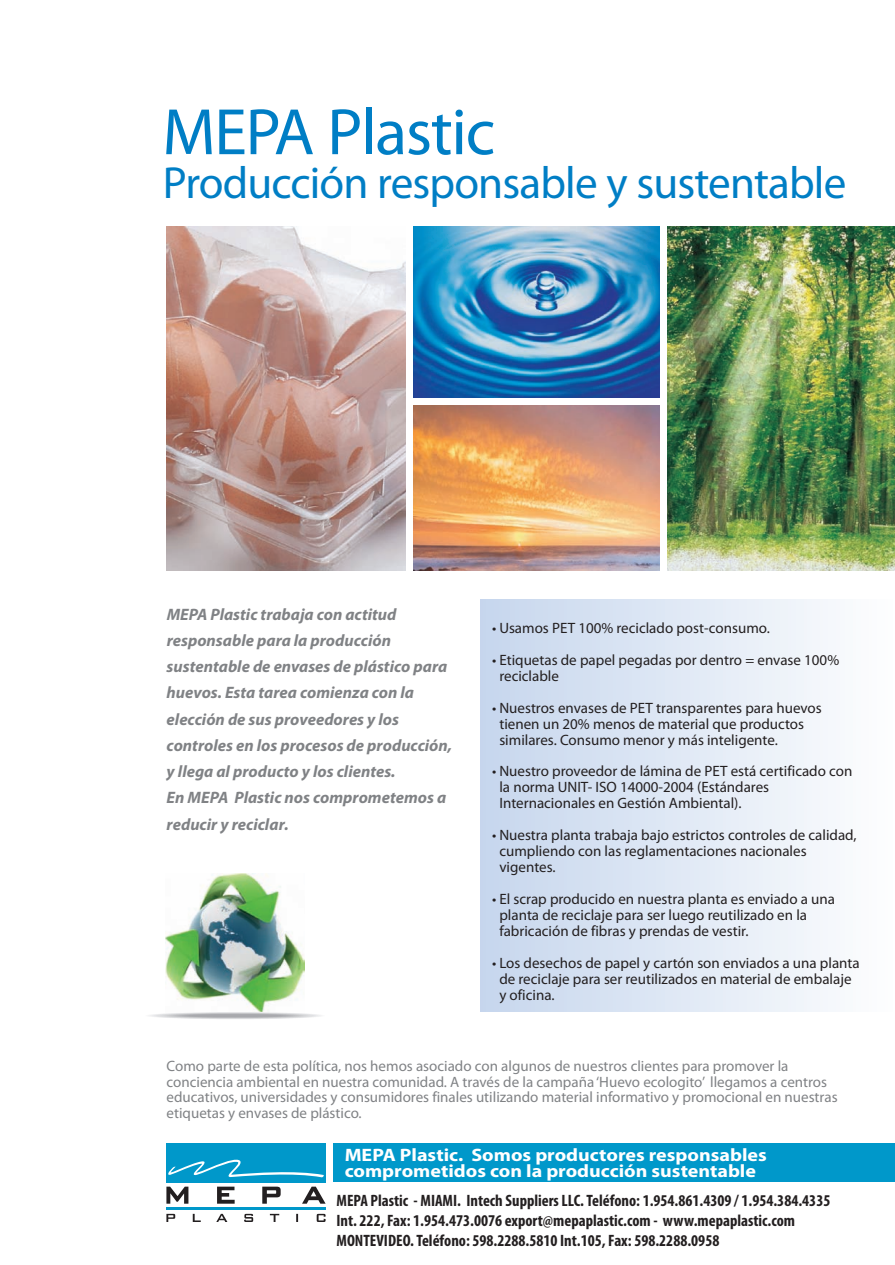
<style>
.page{position:relative;width:895px;height:1265px;background:#fff}
.page>*{position:absolute;margin:0;border:0;box-sizing:border-box;transform-origin:0 0}
.t1{font:66.15px "Myriad Pro";letter-spacing:-.02em;color:#007ec5}
.t2{font:45.15px "Myriad Pro";letter-spacing:-.02em;color:#007ec5}
.t3{font:700 18px/15.5px "Myriad Pro";color:#fff;scale:1.11 1}
.t4{font:italic 700 16.5px/26.2px "Myriad Pro";color:#808285}
.t5{font:700 condensed 16.5px/20px "Myriad Pro";color:#231f20}
.t6{font:15px/15.9px "Myriad Pro";color:#231f20}
.t7{font:15px/15.5px "Myriad Pro";color:#808285}
</style>
<div class="page">
<div style="left:333px;top:1143px;width:561px;height:39px;background:#0098ca"></div>
<div style="left:166px;top:1142px;width:159px;height:40px;background:#0098ca"></div>
<svg style="left:168px;top:1159px;width:156px;height:18px"></svg>
<svg style="left:166px;top:1186px;width:159px;height:17px"></svg>
<svg style="left:166px;top:1213px;width:159px;height:8px"></svg>
<hr style="left:166px;top:1207px;width:159px;height:2px;background:#0098ca">
<div style="left:480px;top:599px;width:414px;height:412px;background:linear-gradient(to right,#c6d6ed,#fdfefe)"></div>
<img style="left:166px;top:873px;width:138px;height:139px">
<img style="left:166px;top:227px;width:728px;height:343px">
<div style="left:660px;top:227px;width:6px;height:343px;background:#fff"></div>
<div style="left:406px;top:227px;width:6px;height:343px;background:#fff"></div>
<div style="left:410px;top:398px;width:254px;height:7px;background:#fff"></div>
<div style="left:145px;top:1012px;width:180px;height:7px;background:#fafafa;border-radius:50%"></div>
<div style="left:147px;top:1012px;width:175px;height:7px;background:#f5f5f6;border-radius:50%"></div>
<div style="left:150px;top:1012px;width:170px;height:7px;background:#f0f1f2;border-radius:50%"></div>
<svg style="left:152px;top:1012px;width:166px;height:7px"></svg>
<div style="left:156px;top:1012px;width:158px;height:6px;background:#eaeaeb;border-radius:50%"></div>
<div style="left:158px;top:1012px;width:154px;height:6px;background:#e0e1e3;border-radius:50%"></div>
<div style="left:160px;top:1013px;width:150px;height:5px;background:#dcdddf;border-radius:50%"></div>
<div style="left:162px;top:1013px;width:145px;height:5px;background:#d8d9db;border-radius:50%"></div>
<div style="left:164px;top:1013px;width:141px;height:5px;background:#d4d5d7;border-radius:50%"></div>
<div style="left:167px;top:1013px;width:136px;height:5px;background:#cfd0d2;border-radius:50%"></div>
<svg style="left:169px;top:1013px;width:132px;height:5px"></svg>
<svg style="left:173px;top:1013px;width:124px;height:4px"></svg>
<svg style="left:177px;top:1013px;width:116px;height:4px"></svg>
<hr style="left:179px;top:1014px;width:111px;height:3px;background:#b6b7bb;border-radius:50%">
<hr style="left:182px;top:1014px;width:106px;height:3px;background:#b2b3b7;border-radius:50%">
<hr style="left:186px;top:1014px;width:98px;height:3px;background:#acadb1;border-radius:50%">
<hr style="left:188px;top:1014px;width:94px;height:2px;background:#a8a9ad;border-radius:50%">
<h1 class="t1" style="left:162px;top:105px;width:334px">MEPA Plastic</h1>
<h2 class="t2" style="left:163px;top:164px;width:684px">Producción responsable y sustentable</h2>
<p class="t4" style="left:167px;top:602px;width:287px">MEPA Plastic trabaja con actitud responsable para la producción sustentable de envases de plástico para huevos. Esta tarea comienza con la elección de sus proveedores y los controles en los procesos de producción, y llega al producto y los clientes.<br>En MEPA Plastic nos comprometemos a reducir y reciclar.</p>
<p class="t6" style="left:492px;top:621px;width:279px">• Usamos PET 100% reciclado post-consumo.</p>
<p class="t6" style="left:499px;top:653px;width:341px;text-indent:-7px">• Etiquetas de papel pegadas por dentro = envase 100% reciclable</p>
<p class="t6" style="left:499px;top:701px;width:324px;text-indent:-7px">• Nuestros envases de PET transparentes para huevos tienen un 20% menos de material que productos similares. Consumo menor y más inteligente.</p>
<p class="t6" style="left:499px;top:764px;width:354px;text-indent:-7px">• Nuestro proveedor de lámina de PET está certificado con la norma UNIT- ISO 14000-2004 (Estándares<br>Internacionales en Gestión Ambiental).</p>
<p class="t6" style="left:499px;top:828px;width:358px;text-indent:-7px">• Nuestra planta trabaja bajo estrictos controles de calidad, cumpliendo con las reglamentaciones nacionales vigentes.</p>
<p class="t6" style="left:499px;top:892px;width:337px;text-indent:-7px">• El scrap producido en nuestra planta es enviado a una planta de reciclaje para ser luego reutilizado en la fabricación de fibras y prendas de vestir.</p>
<p class="t6" style="left:499px;top:956px;width:362px;text-indent:-7px">• Los desechos de papel y cartón son enviados a una planta de reciclaje para ser reutilizados en material de embalaje y oficina.</p>
<p class="t7" style="left:166px;top:1060px;width:672px">Como parte de esta política, nos hemos asociado con algunos de nuestros clientes para promover la conciencia ambiental en nuestra comunidad. A través de la campaña ‘Huevo ecologito’ llegamos a centros educativos, universidades y consumidores finales utilizando material informativo y promocional en nuestras etiquetas y envases de plástico.</p>
<p class="t3" style="left:344px;top:1149px;width:381px">MEPA Plastic. Somos productores responsables comprometidos con la producción sustentable</p>
<p class="t5" style="left:336px;top:1191px;width:495px">MEPA Plastic - MIAMI. Intech Suppliers LLC. Teléfono: 1.954.861.4309 / 1.954.384.4335<br>Int. 222, Fax: 1.954.473.0076 export@mepaplastic.com - www.mepaplastic.com<br>MONTEVIDEO. Teléfono: 598.2288.5810 Int.105, Fax: 598.2288.0958</p>
</div>
